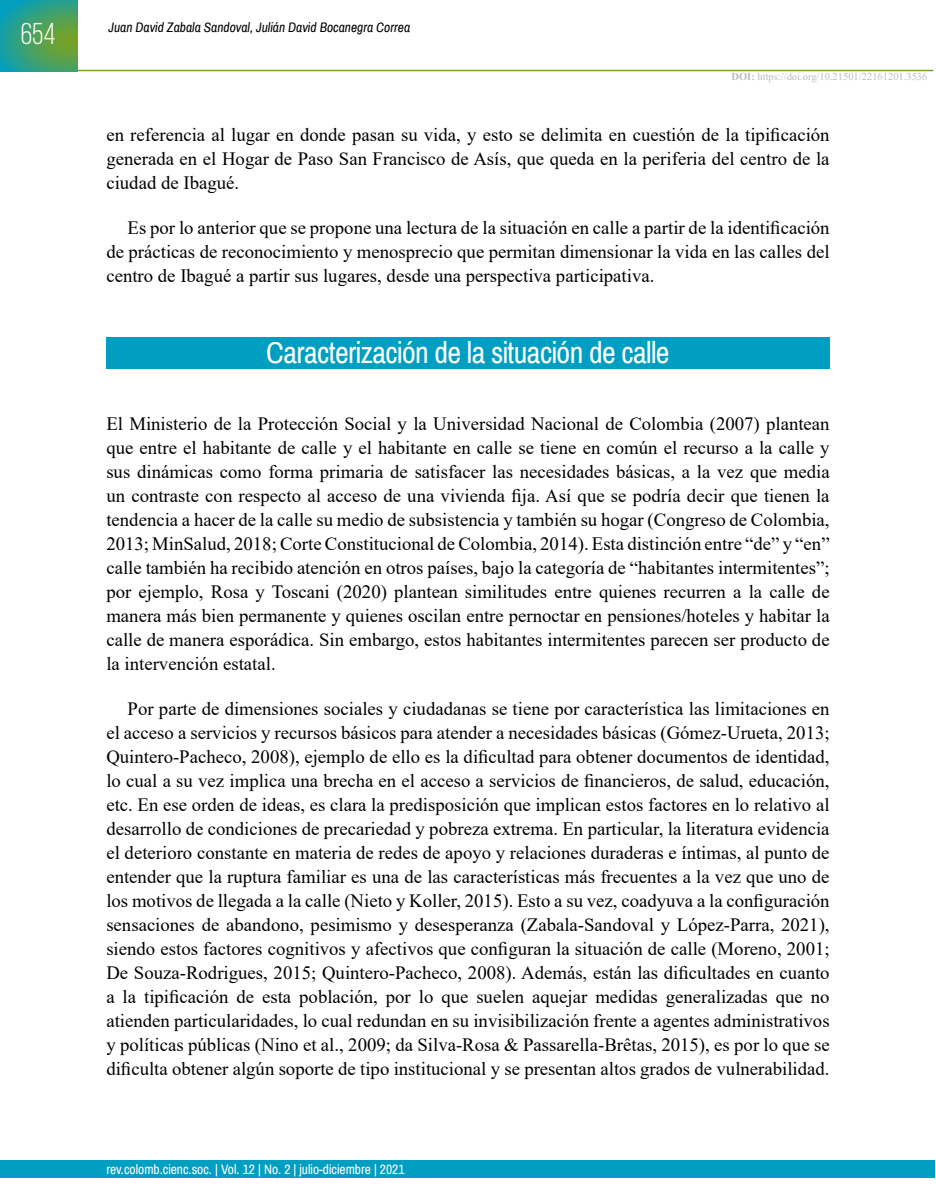
<style>
.page{position:relative;width:936px;height:1191px;background:#fff}
.page>*{position:absolute;margin:0;border:0;box-sizing:border-box;transform-origin:0 0}
.t1{font:30px "Archivo Narrow";letter-spacing:-.02em;color:#fff}
.t2{font:30px "Bebas Neue";color:#fff}
.t3{font:18.75px/24px "Times New Roman";color:#000;text-align:justify}
.t4{font:13.5px "Archivo Narrow";color:#fff}
.t5{font:italic 13.5px "Archivo Narrow";color:#000}
.t6{font:10.5px "Times New Roman";color:#bbbdbe}
.s1{font-weight:700}
</style>
<div class="page">
<div style="left:0;top:1160px;width:934px;height:18px;background:#009fc1"></div>
<hr style="left:77px;top:70px;width:856px;height:1px;background:#77a225">
<svg style="left:0;top:0;width:78px;height:71px;background:#3ca071"></svg>
<div style="left:106px;top:337px;width:723px;height:31px;background:#009fc1"></div>
<h1 class="t2" style="left:21px;top:18px;width:36px">654</h1>
<p class="t5" style="left:108px;top:19px;width:303px">Juan David Zabala Sandoval, Julián David Bocanegra Correa</p>
<p class="t6" style="left:731px;top:69px;width:197px"><span class="s1">DOI:</span> https://doi.org/10.21501/22161201.3536</p>
<p class="t3" style="left:106px;top:122px;width:724px">en referencia al lugar en donde pasan su vida, y esto se delimita en cuestión de la tipificación generada en el Hogar de Paso San Francisco de Asís, que queda en la periferia del centro de la ciudad de Ibagué.</p>
<p class="t3" style="left:106px;top:215px;width:724px;text-indent:21px">Es por lo anterior que se propone una lectura de la situación en calle a partir de la identificación de prácticas de reconocimiento y menosprecio que permitan dimensionar la vida en las calles del centro de Ibagué a partir sus lugares, desde una perspectiva participativa.</p>
<h1 class="t1" style="left:266px;top:334px;width:405px">Caracterización de la situación de calle</h1>
<p class="t3" style="left:106px;top:410px;width:724px">El Ministerio de la Protección Social y la Universidad Nacional de Colombia (2007) plantean que entre el habitante de calle y el habitante en calle se tiene en común el recurso a la calle y sus dinámicas como forma primaria de satisfacer las necesidades básicas, a la vez que media un contraste con respecto al acceso de una vivienda fija. Así que se podría decir que tienen la tendencia a hacer de la calle su medio de subsistencia y también su hogar (Congreso de Colombia, 2013; MinSalud, 2018; Corte Constitucional de Colombia, 2014). Esta distinción entre “de” y “en” calle también ha recibido atención en otros países, bajo la categoría de “habitantes intermitentes”; por ejemplo, Rosa y Toscani (2020) plantean similitudes entre quienes recurren a la calle de manera más bien permanente y quienes oscilan entre pernoctar en pensiones/hoteles y habitar la calle de manera esporádica. Sin embargo, estos habitantes intermitentes parecen ser producto de la intervención estatal.</p>
<p class="t3" style="left:106px;top:696px;width:724px;text-indent:21px">Por parte de dimensiones sociales y ciudadanas se tiene por característica las limitaciones en el acceso a servicios y recursos básicos para atender a necesidades básicas (Gómez-Urueta, 2013; Quintero-Pacheco, 2008), ejemplo de ello es la dificultad para obtener documentos de identidad, lo cual a su vez implica una brecha en el acceso a servicios de financieros, de salud, educación, etc. En ese orden de ideas, es clara la predisposición que implican estos factores en lo relativo al desarrollo de condiciones de precariedad y pobreza extrema. En particular, la literatura evidencia el deterioro constante en materia de redes de apoyo y relaciones duraderas e íntimas, al punto de entender que la ruptura familiar es una de las características más frecuentes a la vez que uno de los motivos de llegada a la calle (Nieto y Koller, 2015). Esto a su vez, coadyuva a la configuración sensaciones de abandono, pesimismo y desesperanza (Zabala-Sandoval y López-Parra, 2021), siendo estos factores cognitivos y afectivos que configuran la situación de calle (Moreno, 2001; De Souza-Rodrigues, 2015; Quintero-Pacheco, 2008). Además, están las dificultades en cuanto a la tipificación de esta población, por lo que suelen aquejar medidas generalizadas que no atienden particularidades, lo cual redundan en su invisibilización frente a agentes administrativos y políticas públicas (Nino et al., 2009; da Silva-Rosa &amp; Passarella-Brêtas, 2015), es por lo que se dificulta obtener algún soporte de tipo institucional y se presentan altos grados de vulnerabilidad.</p>
<p class="t4" style="left:106px;top:1160px;width:300px">rev.colomb.cienc.soc. | Vol. 12 | No. 2 | julio-diciembre | 2021</p>
</div>
